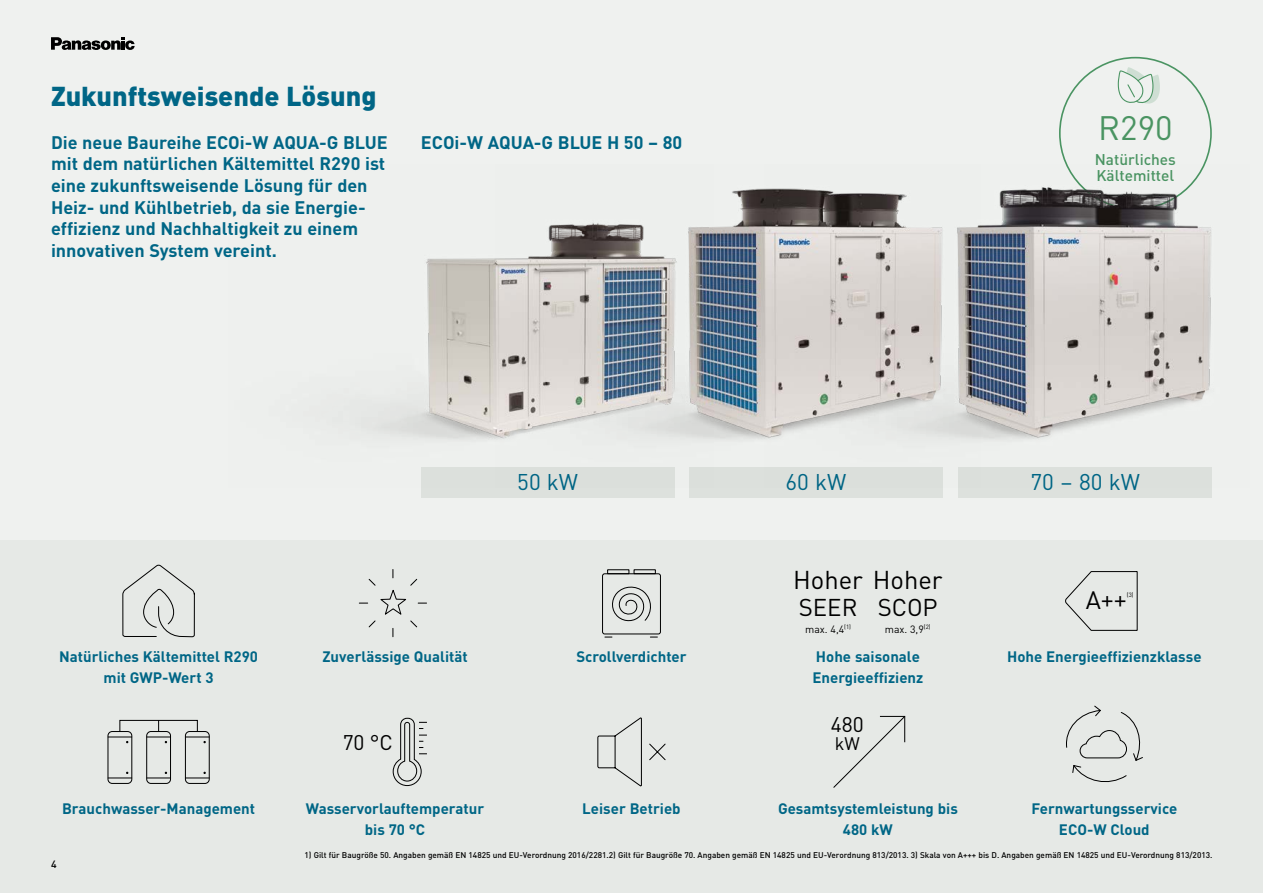
<style>
.page{position:relative;width:1263px;height:893px;background:#eff1ef}
.page>*{position:absolute;margin:0;border:0;box-sizing:border-box;transform-origin:0 0}
.t1{font:33.45px "DIN Pro";color:#4a9462}
.t2{font:900 27px "DIN Pro";color:#006686}
.t3{font:25.5px "DIN Pro";color:#000}
.t4{font:24.9px "DIN Pro";color:#000}
.t5{font:24px "DIN Pro";color:#000}
.t6{font:22.5px "DIN Pro";color:#006686}
.t7{font:21px "DIN Pro";color:#000}
.t8{font:700 18px/21.6px "DIN Pro";color:#006686}
.t9{font:18px "DIN Pro";color:#000}
.t10{font:500 15.45px/16.2px "DIN Pro";color:#4a9462}
.t11{font:700 15px/21px "DIN Pro";color:#006686;text-align:center}
.t12{font:10.5px "DIN Pro";letter-spacing:-.005em;color:#000}
.t13{font:500 10.5px "DIN Pro";color:#000}
.t14{font:500 8.25px "DIN Pro";color:#000}
.t15{font:6.15px "DIN Pro";color:#000}
</style>
<div class="page">
<div style="left:421px;top:467px;width:253px;height:30px;background:#dde1dd"></div>
<div style="left:689px;top:467px;width:254px;height:30px;background:#dbdfdb"></div>
<div style="left:958px;top:467px;width:254px;height:30px;background:#dce0dc"></div>
<div style="left:0;top:540px;width:1263px;height:353px;background:#e6e9e6"></div>
<svg style="left:1117px;top:67px;width:43px;height:37px"></svg>
<svg style="left:1065px;top:571px;width:73px;height:60px"></svg>
<svg style="left:392px;top:717px;width:35px;height:69px"></svg>
<div style="left:185px;top:731px;width:25px;height:53px;border:1px solid #000;border-radius:4px"></div>
<svg style="left:108px;top:565px;width:101px;height:219px"></svg>
<svg style="left:833px;top:715px;width:73px;height:73px"></svg>
<svg style="left:1066px;top:705px;width:77px;height:77px"></svg>
<svg style="left:358px;top:569px;width:69px;height:68px"></svg>
<svg style="left:612px;top:586px;width:39px;height:36px"></svg>
<div style="left:602px;top:573px;width:59px;height:61px;border:1px solid #000;border-radius:2px"></div>
<div style="left:607px;top:569px;width:22px;height:5px;border:1px solid #000"></div>
<div style="left:634px;top:569px;width:22px;height:5px;border:1px solid #000"></div>
<svg style="left:597px;top:718px;width:45px;height:69px"></svg>
<svg style="left:649px;top:743px;width:17px;height:18px"></svg>
<img style="left:981px;top:164px;width:230px;height:276px">
<img style="left:714px;top:188px;width:267px;height:252px">
<img style="left:355px;top:223px;width:359px;height:264px">
<svg style="left:51px;top:37px;width:84px;height:13px"></svg>
<h2 class="t2" style="left:51px;top:74px;width:327px">Zukunftsweisende Lösung</h2>
<p class="t8" style="left:51px;top:130px;width:338px">Die neue Baureihe ECOi-W AQUA-G BLUE mit dem natürlichen Kältemittel R290 ist eine zukunftsweisende Lösung für den Heiz- und Kühlbetrieb, da sie Energie&shy;effizienz und Nachhaltigkeit zu einem innovativen System vereint.</p>
<p class="t8" style="left:421px;top:131px;width:263px">ECOi-W AQUA-G BLUE H 50 – 80</p>
<h1 class="t1" style="left:1098px;top:103px;width:76px">R290</h1>
<p class="t10" style="left:1095px;top:151px;width:83px">Natürliches<br>Kältemittel</p>
<h3 class="t6" style="left:517px;top:465px;width:62px">50 kW</h3>
<h3 class="t6" style="left:785px;top:465px;width:62px">60 kW</h3>
<h3 class="t6" style="left:1030px;top:465px;width:111px">70 – 80 kW</h3>
<h3 class="t3" style="left:793px;top:560px;width:151px">Hoher Hoher</h3>
<h3 class="t5" style="left:799px;top:589px;width:60px">SEER</h3>
<p class="t12" style="left:805px;top:621px;width:47px">max. 4,4<sup>(1)</sup></p>
<h3 class="t5" style="left:878px;top:589px;width:61px">SCOP</h3>
<p class="t12" style="left:885px;top:621px;width:47px">max. 3,9<sup>(2)</sup></p>
<h3 class="t4" style="left:1086px;top:580px;width:43px">A++</h3>
<p class="t15" style="left:1127px;top:590px;width:8px">(3)</p>
<p class="t11" style="left:59px;top:645px;width:200px">Natürliches Kältemittel R290 mit GWP-Wert 3</p>
<p class="t11" style="left:322px;top:645px;width:147px">Zuverlässige Qualität</p>
<p class="t11" style="left:576px;top:645px;width:112px">Scrollverdichter</p>
<p class="t11" style="left:812px;top:645px;width:112px;text-align:left">Hohe saisonale<br>Energieeffizienz</p>
<p class="t11" style="left:1007px;top:645px;width:196px">Hohe Energieeffizienzklasse</p>
<h3 class="t7" style="left:343px;top:726px;width:52px">70 °C</h3>
<h3 class="t7" style="left:831px;top:708px;width:34px">480</h3>
<p class="t9" style="left:835px;top:730px;width:27px">kW</p>
<p class="t11" style="left:62px;top:797px;width:195px">Brauchwasser-Management</p>
<p class="t11" style="left:306px;top:797px;width:180px">Wasservorlauftemperatur bis 70 °C</p>
<p class="t11" style="left:582px;top:797px;width:100px">Leiser Betrieb</p>
<p class="t11" style="left:778px;top:797px;width:181px">Gesamtsystemleistung bis<br>480 kW</p>
<p class="t11" style="left:1031px;top:797px;width:147px">Fernwartungsservice<br>ECO-W Cloud</p>
<p class="t13" style="left:51px;top:856px;width:7px">4</p>
<p class="t14" style="left:305px;top:848px;width:909px">1) Gilt für Baugröße 50. Angaben gemäß EN 14825 und EU-Verordnung 2016/2281.2) Gilt für Baugröße 70. Angaben gemäß EN 14825 und EU-Verordnung 813/2013. 3) Skala von A+++ bis D. Angaben gemäß EN 14825 und EU-Verordnung 813/2013.</p>
</div>
